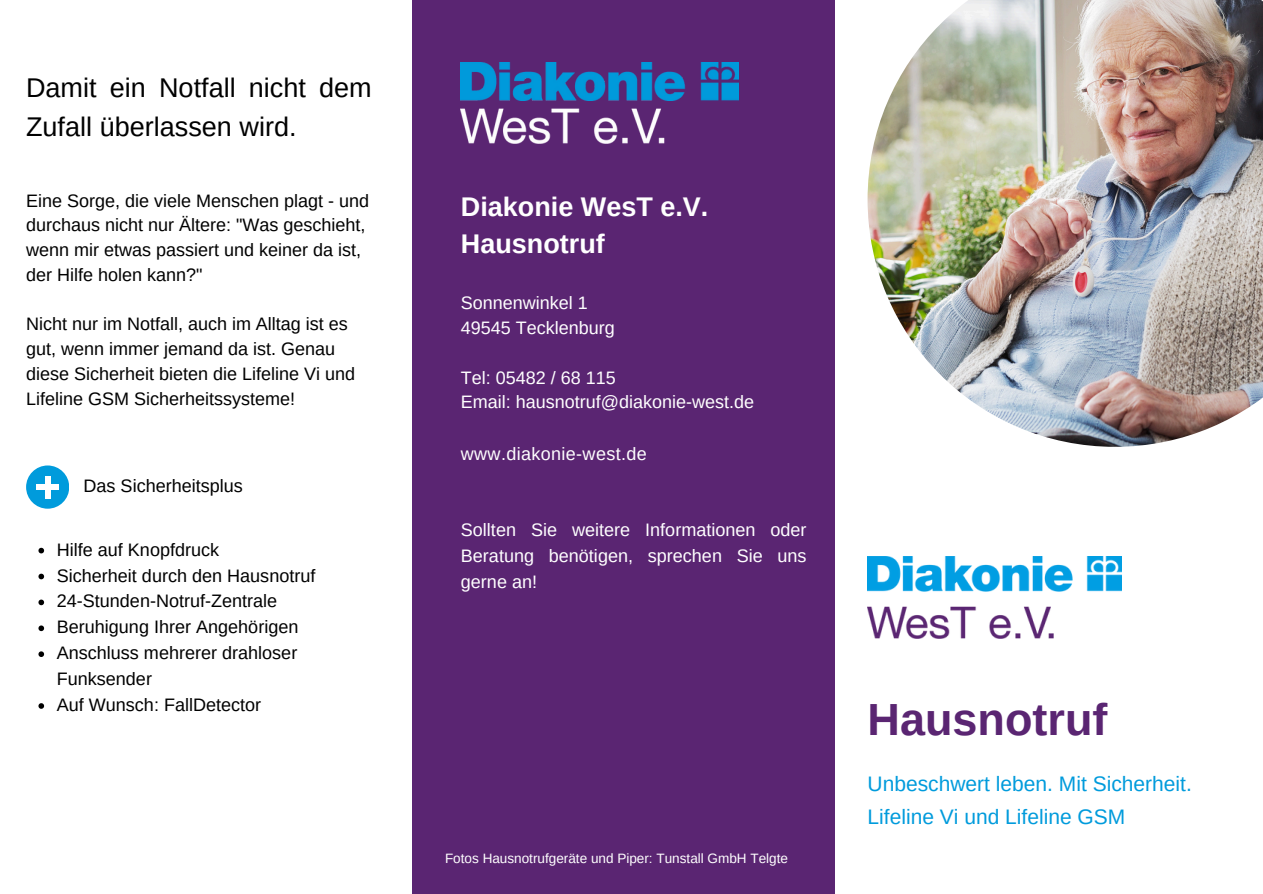
<style>
.page{position:relative;width:1263px;height:894px;background:#fff}
.page>*{position:absolute;margin:0;border:0;box-sizing:border-box;transform-origin:0 0}
.t1{font:700 45px "Arimo";color:#5a2572}
.t2{font:27px/39.3px "Arimo";color:#000}
.t3{font:700 27px/37.2px "Arimo";color:#fff}
.t4{font:21px/32.7px "Arimo";color:#009bdc}
.t5{font:18px/24.8px "Arimo";color:#000}
.t6{font:18px/25.8px "Arimo";color:#fff}
.t7{font:18px "Arimo";letter-spacing:.02em;color:#fff}
.t8{font:13.5px "Arimo";color:#fff}
.s1{color:#fff}
</style>
<div class="page">
<img style="left:868px;top:0;width:395px;height:446px">
<div style="left:412px;top:0;width:423px;height:893px;background:#5a2572"></div>
<img style="left:868px;top:556px;width:254px;height:82px">
<img style="left:461px;top:108px;width:204px;height:35px">
<img style="left:461px;top:62px;width:278px;height:39px">
<div style="left:26px;top:465px;width:43px;height:43px;background:#009bdc;border-radius:50%"></div>
<div style="left:37px;top:484px;width:22px;height:6px;background:#fff"></div>
<div style="left:45px;top:475px;width:6px;height:23px;background:#fff"></div>
<svg style="left:38px;top:547px;width:6px;height:6px"></svg>
<svg style="left:38px;top:573px;width:6px;height:6px"></svg>
<svg style="left:38px;top:599px;width:6px;height:6px"></svg>
<svg style="left:38px;top:625px;width:6px;height:6px"></svg>
<svg style="left:38px;top:651px;width:6px;height:5px"></svg>
<svg style="left:38px;top:703px;width:6px;height:5px"></svg>
<h5 class="t2" style="left:26px;top:68px;width:347px">Damit ein Notfall nicht dem<br>Zufall überlassen wird.</h5>
<p class="t5" style="left:26px;top:188px;width:344px">Eine Sorge, die viele Menschen plagt - und durchaus nicht nur Ältere: "Was geschieht, wenn mir etwas passiert und keiner da ist, der Hilfe holen kann?"</p>
<p class="t5" style="left:26px;top:312px;width:330px">Nicht nur im Notfall, auch im Alltag ist es gut, wenn immer jemand da ist. Genau diese Sicherheit bieten die Lifeline Vi und Lifeline GSM Sicherheitssysteme!</p>
<h5 class="t5" style="left:84px;top:473px;width:171px">Das Sicherheitsplus <span class="s1">!</span></h5>
<p class="t5" style="left:57px;top:537px;width:164px">Hilfe auf Knopfdruck</p>
<h5 class="t5" style="left:57px;top:562px;width:260px">Sicherheit durch den Hausnotruf</h5>
<p class="t5" style="left:57px;top:588px;width:222px">24-Stunden-Notruf-Zentrale</p>
<p class="t5" style="left:57px;top:614px;width:243px">Beruhigung Ihrer Angehörigen</p>
<p class="t5" style="left:57px;top:640px;width:242px;line-height:25.8px">Anschluss mehrerer drahloser<br>Funksender</p>
<p class="t5" style="left:57px;top:692px;width:206px">Auf Wunsch: FallDetector</p>
<p class="t3" style="left:461px;top:188px;width:249px">Diakonie WesT e.V.<br>Hausnotruf</p>
<h1 class="t6" style="left:461px;top:290px;width:156px;line-height:24.8px">Sonnenwinkel 1<br>49545 Tecklenburg</h1>
<h4 class="t6" style="left:461px;top:365px;width:295px;line-height:24.8px">Tel: 05482 / 68 115<br>Email: hausnotruf@diakonie-west.de</h4>
<h3 class="t7" style="left:461px;top:443px;width:187px">www.diakonie-west.de</h3>
<h5 class="t6" style="left:461px;top:516px;width:347px;text-align:justify">Sollten Sie weitere Informationen oder Beratung benötigen, sprechen Sie uns gerne an!</h5>
<p class="t8" style="left:445px;top:850px;width:345px">Fotos Hausnotrufgeräte und Piper: Tunstall GmbH Telgte</p>
<h5 class="t1" style="left:868px;top:693px;width:241px">Hausnotruf</h5>
<h5 class="t4" style="left:868px;top:767px;width:326px">Unbeschwert leben. Mit Sicherheit.<br>Lifeline Vi und Lifeline GSM</h5>
</div>
